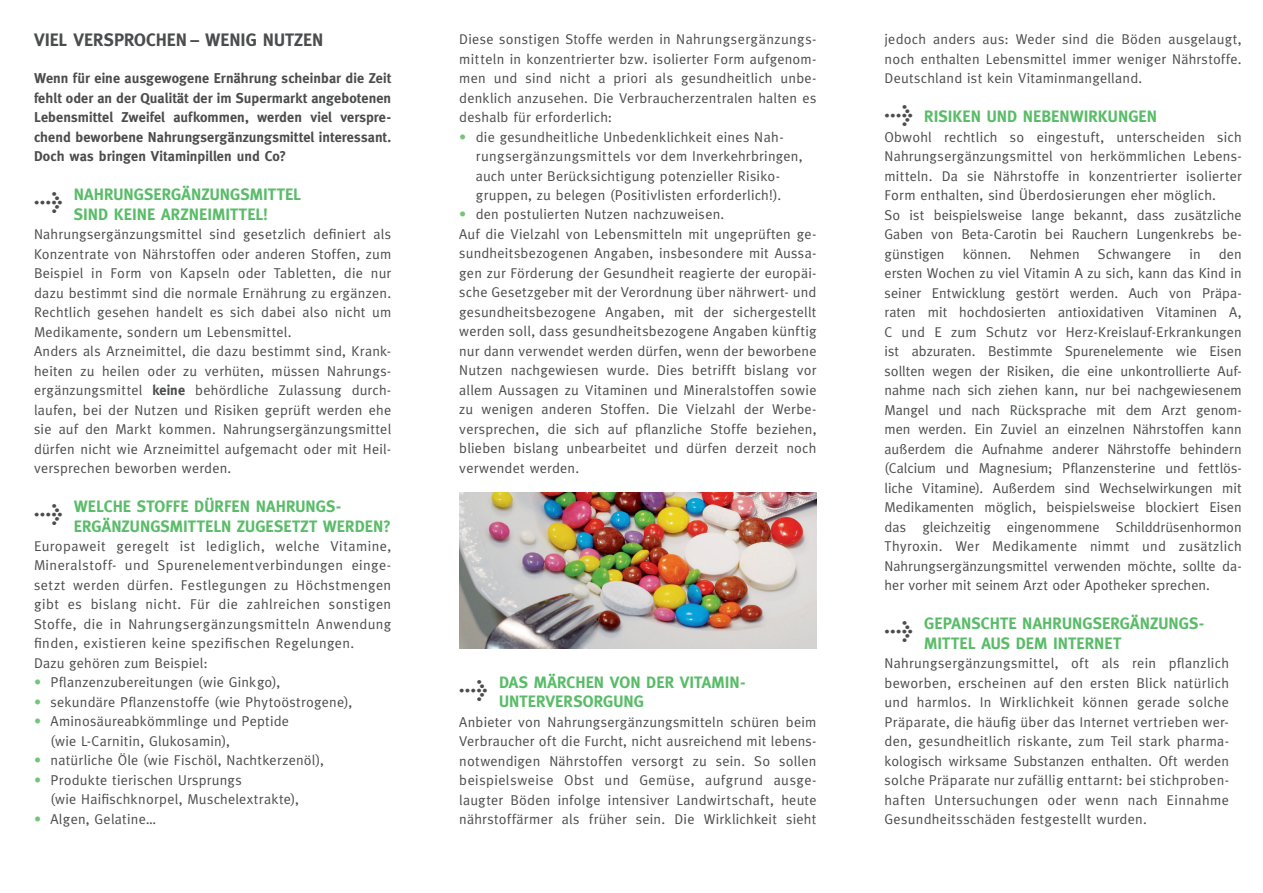
<style>
.page{position:relative;width:1263px;height:893px;background:#fff}
.page>*{position:absolute;margin:0;border:0;box-sizing:border-box;transform-origin:0 0}
.t1{font:700 18px "Meta";color:#4b4c4d}
.t2{font:700 16.5px/19.5px "Meta";letter-spacing:.005em;color:#59bc68}
.t3{font:14.25px/19.5px "Meta";letter-spacing:.02em;color:#4b4c4d}
.t4{font:700 14.25px/19.5px "Meta";letter-spacing:.005em;color:#4b4c4d;text-align:justify}
.s1{font-family:"Meta Book Expert";font-weight:400;font-size:34.5px;color:#4b4c4d}
.s2{font-weight:700}
.s3{color:#75c47d}
</style>
<div class="page">
<img style="left:459px;top:493px;width:357px;height:156px">
<p class="t1" style="left:34px;top:29px;width:291px">VIEL VERSPROCHEN – WENIG NUTZEN</p>
<p class="t4" style="left:34px;top:69px;width:359px">Wenn für eine ausgewogene Ernährung scheinbar die Zeit fehlt oder an der Qualität der im Supermarkt angebotenen Lebensmittel Zweifel aufkommen, werden viel verspre&shy;chend beworbene Nahrungsergänzungsmittel interessant.<br>Doch was bringen Vitaminpillen und Co?</p>
<p class="t2" style="left:34px;top:185px;width:269px;text-align:center"><span class="s1">t</span> NAHRUNGSERGÄNZUNGSMITTEL<br>SIND KEINE ARZNEIMITTEL!</p>
<p class="t3" style="left:34px;top:224px;width:359px">Nahrungsergänzungsmittel sind gesetzlich definiert als Konzentrate von Nährstoffen oder anderen Stoffen, zum Beispiel in Form von Kapseln oder Tabletten, die nur dazu bestimmt sind die normale Ernährung zu ergänzen.<br>Rechtlich gesehen handelt es sich dabei also nicht um Medikamente, sondern um Lebensmittel.<br>Anders als Arzneimittel, die dazu bestimmt sind, Krank&shy;heiten zu heilen oder zu verhüten, müssen Nahrungs&shy;ergänzungsmittel <span class="s2">keine</span> behördliche Zulassung durch&shy;laufen, bei der Nutzen und Risiken geprüft werden ehe sie auf den Markt kommen. Nahrungsergänzungsmittel dürfen nicht wie Arzneimittel aufgemacht oder mit Heil&shy;versprechen beworben werden.</p>
<p class="t2" style="left:74px;top:497px;width:319px;text-indent:-40px"><span class="s1">t</span> WELCHE STOFFE DÜRFEN NAHRUNGS-<br>ERGÄNZUNGSMITTELN ZUGESETZT WERDEN?</p>
<p class="t3" style="left:34px;top:536px;width:359px">Europaweit geregelt ist lediglich, welche Vitamine, Mineralstoff- und Spurenelementverbindungen einge&shy;setzt werden dürfen. Festlegungen zu Höchstmengen gibt es bislang nicht. Für die zahlreichen sonstigen Stoffe, die in Nahrungsergänzungsmitteln Anwendung finden, existieren keine spezifischen Regelungen.<br>Dazu gehören zum Beispiel:</p>
<p class="t3" style="left:34px;top:673px;width:248px"><span class="s3">•</span> Pflanzenzubereitungen (wie Ginkgo),</p>
<p class="t3" style="left:34px;top:692px;width:320px"><span class="s3">•</span> sekundäre Pflanzenstoffe (wie Phytoöstrogene),</p>
<p class="t3" style="left:51px;top:711px;width:240px;text-indent:-17px"><span class="s3">•</span> Aminosäureabkömmlinge und Peptide (wie L-Carnitin, Glukosamin),</p>
<p class="t3" style="left:34px;top:750px;width:292px"><span class="s3">•</span> natürliche Öle (wie Fischöl, Nachtkerzenöl),</p>
<p class="t3" style="left:51px;top:770px;width:250px;text-indent:-17px"><span class="s3">•</span> Produkte tierischen Ursprungs<br>(wie Haifischknorpel, Muschelextrakte),</p>
<p class="t3" style="left:34px;top:809px;width:124px"><span class="s3">•</span> Algen, Gelatine…</p>
<p class="t3" style="left:459px;top:29px;width:359px;text-align:justify">Diese sonstigen Stoffe werden in Nahrungsergänzungs&shy;mitteln in konzentrierter bzw. isolierter Form aufgenom&shy;men und sind nicht a priori als gesundheitlich unbe&shy;denklich anzusehen. Die Verbraucherzentralen halten es deshalb für erforderlich:</p>
<p class="t3" style="left:476px;top:127px;width:328px;text-indent:-17px"><span class="s3">•</span> die gesundheitliche Unbedenklichkeit eines Nah&shy;rungsergänzungsmittels vor dem Inverkehrbringen, auch unter Berücksichtigung potenzieller Risiko&shy;gruppen, zu belegen (Positivlisten erforderlich!).</p>
<p class="t3" style="left:459px;top:205px;width:359px"><span class="s3">•</span> den postulierten Nutzen nachzuweisen.<br>Auf die Vielzahl von Lebensmitteln mit ungeprüften ge&shy;sundheitsbezogenen Angaben, insbesondere mit Aussa&shy;gen zur Förderung der Gesundheit reagierte der europäi&shy;sche Gesetzgeber mit der Verordnung über nährwert- und gesundheitsbezogene Angaben, mit der sichergestellt werden soll, dass gesundheitsbezogene Angaben künftig nur dann verwendet werden dürfen, wenn der beworbene Nutzen nachgewiesen wurde. Dies betrifft bislang vor allem Aussagen zu Vitaminen und Mineralstoffen sowie zu wenigen anderen Stoffen. Die Vielzahl der Werbe&shy;versprechen, die sich auf pflanzliche Stoffe beziehen, blieben bislang unbearbeitet und dürfen derzeit noch verwendet werden.</p>
<p class="t2" style="left:499px;top:672px;width:248px;text-indent:-40px"><span class="s1">t</span> DAS MÄRCHEN VON DER VITAMIN-<br>UNTERVERSORGUNG</p>
<p class="t3" style="left:459px;top:712px;width:359px;text-align:justify">Anbieter von Nahrungsergänzungsmitteln schüren beim Verbraucher oft die Furcht, nicht ausreichend mit lebens&shy;notwendigen Nährstoffen versorgt zu sein. So sollen beispielsweise Obst und Gemüse, aufgrund ausge&shy;laugter Böden infolge intensiver Landwirtschaft, heute nährstoffärmer als früher sein. Die Wirklichkeit sieht</p>
<p class="t3" style="left:884px;top:29px;width:359px;text-align:justify">jedoch anders aus: Weder sind die Böden ausgelaugt, noch enthalten Lebensmittel immer weniger Nährstoffe.<br>Deutschland ist kein Vitaminmangelland.</p>
<p class="t2" style="left:884px;top:107px;width:274px"><span class="s1">t</span> RISIKEN UND NEBENWIRKUNGEN</p>
<p class="t3" style="left:884px;top:127px;width:359px">Obwohl rechtlich so eingestuft, unterscheiden sich Nahrungsergänzungsmittel von herkömmlichen Lebens&shy;mitteln. Da sie Nährstoffe in konzentrierter isolierter Form enthalten, sind Überdosierungen eher möglich.<br>So ist beispielsweise lange bekannt, dass zusätzliche Gaben von Beta-Carotin bei Rauchern Lungenkrebs be&shy;günstigen</p>
<p class="t3" style="left:884px;top:244px;width:359px;text-align:justify;text-indent:334px">den ersten Wochen zu viel Vitamin A zu sich, kann das Kind in seiner Entwicklung gestört werden. Auch von Präpa&shy;raten mit hochdosierten antioxidativen Vitaminen A, C und E zum Schutz vor Herz-Kreislauf-Erkrankungen ist abzuraten. Bestimmte Spurenelemente wie Eisen sollten wegen der Risiken, die eine unkontrollierte Auf&shy;nahme nach sich ziehen kann, nur bei nachgewiesenem Mangel und nach Rücksprache mit dem Arzt genom&shy;men werden. Ein Zuviel an einzelnen Nährstoffen kann außerdem die Aufnahme anderer Nährstoffe behindern (Calcium und Magnesium; Pflanzensterine und fettlös&shy;liche Vitamine). Außerdem sind Wechselwirkungen mit Medikamenten möglich, beispielsweise blockiert Eisen das gleichzeitig eingenommene Schilddrüsenhormon Thyroxin. Wer Medikamente nimmt und zusätzlich Nahrungsergänzungsmittel verwenden möchte, sollte da&shy;her vorher mit seinem Arzt oder Apotheker sprechen.</p>
<p class="t3" style="left:963px;top:244px;width:50px">können.</p>
<p class="t3" style="left:1030px;top:244px;width:51px">Nehmen</p>
<p class="t3" style="left:1098px;top:244px;width:75px">Schwangere</p>
<p class="t3" style="left:1189px;top:244px;width:13px">in</p>
<p class="t2" style="left:924px;top:614px;width:282px;text-indent:-40px"><span class="s1">t</span> GEPANSCHTE NAHRUNGSERGÄNZUNGS-<br>MITTEL AUS DEM INTERNET</p>
<p class="t3" style="left:884px;top:653px;width:346px;text-align:justify">Nahrungsergänzungsmittel, oft als rein pflanzlich beworben, erscheinen auf den ersten Blick natürlich und harmlos. In Wirklichkeit können gerade solche Präparate, die häufig über das Internet vertrieben wer&shy;den, gesundheitlich riskante, zum Teil stark pharma&shy;kologisch wirksame Substanzen enthalten. Oft werden solche Präparate nur zufällig enttarnt: bei stichproben&shy;haften Untersuchungen oder wenn nach Einnahme Gesundheitsschäden festgestellt wurden.</p>
</div>
